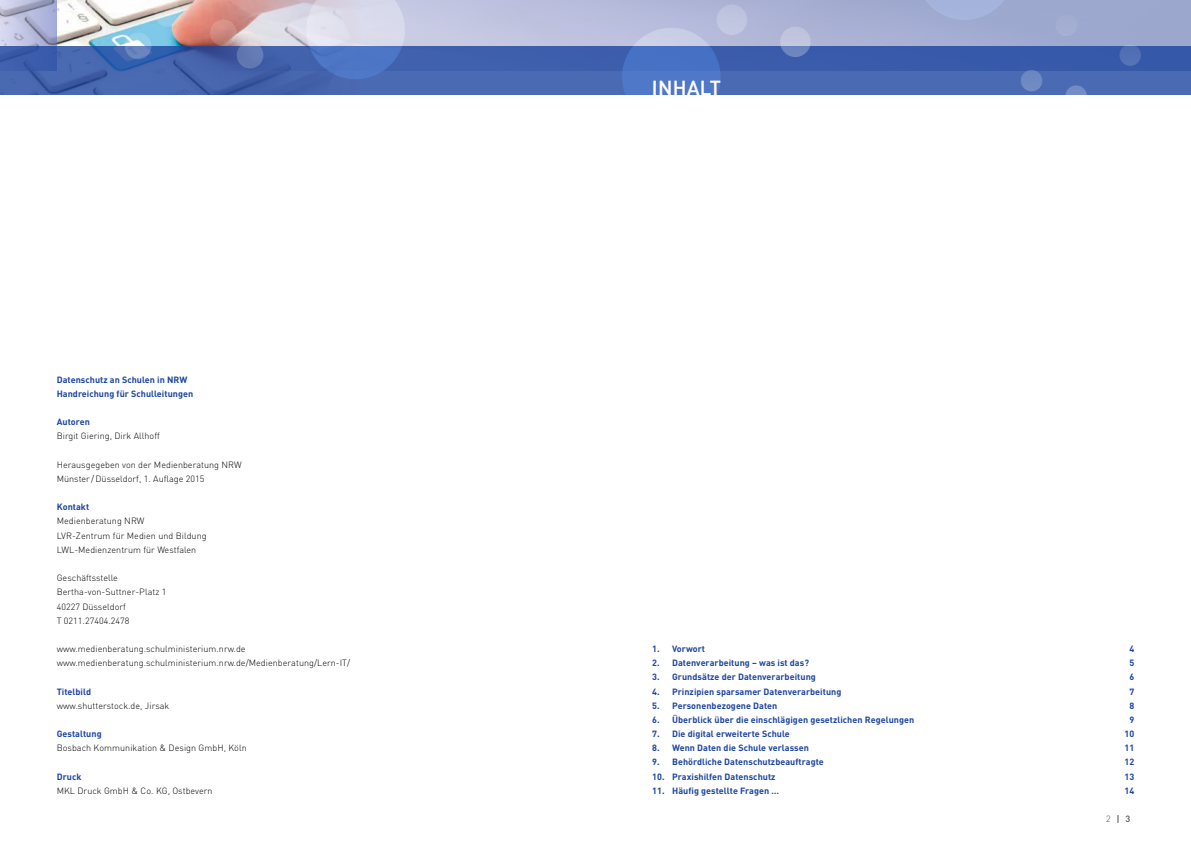
<style>
.page{position:relative;width:1191px;height:842px;background:#fff}
.page>*{position:absolute;margin:0;border:0;box-sizing:border-box;transform-origin:0 0}
.t1{font:500 20px "DIN";letter-spacing:.015em;color:#fff}
.t2{font:300 9px/14.2px "DIN";letter-spacing:.005em;color:#000}
.t3{font:700 9px/14.2px "DIN";letter-spacing:.005em;color:#1d45a0}
.t4{font:300 9px "DIN";color:#4d4d4c}
.t5{font:500 9px "DIN";color:#4d4d4c}
</style>
<div class="page">
<img style="left:411px;top:0;width:780px;height:47px">
<img style="left:57px;top:0;width:243px;height:47px">
<svg style="left:0;top:0;width:57px;height:47px;background:#afb4d3"></svg>
<svg style="left:0;top:47px;width:1191px;height:48px;background:#4162ad"></svg>
<svg style="left:780px;top:27px;width:30px;height:30px"></svg>
<div style="left:716px;top:5px;width:31px;height:30px;background:#c0c5e0;border-radius:50%"></div>
<svg style="left:210px;top:19px;width:27px;height:27px"></svg>
<svg style="left:237px;top:42px;width:26px;height:26px"></svg>
<svg style="left:155px;top:0;width:26px;height:27px"></svg>
<svg style="left:125px;top:33px;width:26px;height:26px"></svg>
<svg style="left:616px;top:22px;width:110px;height:73px;background:#708ccc"></svg>
<svg style="left:909px;top:0;width:110px;height:26px;background:#a1add4"></svg>
<svg style="left:441px;top:0;width:111px;height:3px"></svg>
<svg style="left:300px;top:0;width:111px;height:85px;background:#97a8d3"></svg>
<div style="left:1055px;top:15px;width:22px;height:21px;background:#a3aed2;border-radius:50%"></div>
<svg style="left:1065px;top:85px;width:21px;height:22px"></svg>
<svg style="left:1119px;top:44px;width:22px;height:22px"></svg>
<div style="left:1020px;top:70px;width:22px;height:21px;background:#6f88c2;border-radius:50%"></div>
<p class="t3" style="left:57px;top:372px;width:138px">Datenschutz an Schulen in NRW<br>Handreichung für Schulleitungen</p>
<p class="t3" style="left:57px;top:414px;width:35px">Autoren</p>
<p class="t2" style="left:57px;top:429px;width:105px">Birgit Giering, Dirk Allhoff</p>
<p class="t2" style="left:57px;top:457px;width:186px">Herausgegeben von der Medienberatung NRW<br>Münster /Düsseldorf, 1. Auflage 2015</p>
<p class="t3" style="left:57px;top:500px;width:34px">Kontakt</p>
<p class="t2" style="left:57px;top:514px;width:151px">Medienberatung NRW<br>LVR-Zentrum für Medien und Bildung<br>LWL-Medienzentrum für Westfalen</p>
<p class="t2" style="left:57px;top:571px;width:111px">Geschäftsstelle<br>Bertha-von-Suttner-Platz 1<br>40227 Düsseldorf<br>T 0211.27404.2478</p>
<p class="t2" style="left:57px;top:642px;width:295px">www.medienberatung.schulministerium.nrw.de www.medienberatung.schulministerium.nrw.de/Medienberatung/Lern-IT/</p>
<p class="t3" style="left:57px;top:684px;width:36px">Titelbild</p>
<p class="t2" style="left:57px;top:698px;width:114px">www.shutterstock.de, Jirsak</p>
<p class="t3" style="left:57px;top:726px;width:46px">Gestaltung</p>
<p class="t2" style="left:57px;top:741px;width:191px">Bosbach Kommunikation &amp; Design GmbH, Köln</p>
<p class="t3" style="left:57px;top:769px;width:26px">Druck</p>
<p class="t2" style="left:57px;top:783px;width:157px">MKL Druck GmbH &amp; Co. KG, Ostbevern</p>
<h1 class="t1" style="left:652px;top:75px;width:71px">INHALT</h1>
<p class="t3" style="left:652px;top:641px;width:54px">1. Vorwort</p>
<p class="t3" style="left:1129px;top:641px;width:6px">4</p>
<p class="t3" style="left:652px;top:655px;width:158px">2. Datenverarbeitung – was ist das?</p>
<p class="t3" style="left:1129px;top:655px;width:6px">5</p>
<p class="t3" style="left:652px;top:670px;width:165px">3. Grundsätze der Datenverarbeitung</p>
<p class="t3" style="left:1129px;top:670px;width:6px">6</p>
<p class="t3" style="left:652px;top:684px;width:191px">4. Prinzipien sparsamer Datenverarbeitung</p>
<p class="t3" style="left:1129px;top:684px;width:6px">7</p>
<p class="t3" style="left:652px;top:698px;width:127px">5. Personenbezogene Daten</p>
<p class="t3" style="left:1129px;top:698px;width:6px">8</p>
<p class="t3" style="left:652px;top:712px;width:263px">6. Überblick über die einschlägigen gesetzlichen Regelungen</p>
<p class="t3" style="left:1129px;top:712px;width:6px">9</p>
<p class="t3" style="left:652px;top:726px;width:139px">7. Die digital erweiterte Schule</p>
<p class="t3" style="left:1124px;top:726px;width:11px">10</p>
<p class="t3" style="left:652px;top:740px;width:158px">8. Wenn Daten die Schule verlassen</p>
<p class="t3" style="left:1124px;top:740px;width:11px">11</p>
<p class="t3" style="left:652px;top:755px;width:173px">9. Behördliche Datenschutzbeauftragte</p>
<p class="t3" style="left:1124px;top:755px;width:11px">12</p>
<p class="t3" style="left:652px;top:769px;width:125px">10. Praxishilfen Datenschutz</p>
<p class="t3" style="left:1124px;top:769px;width:11px">13</p>
<p class="t3" style="left:652px;top:783px;width:128px">11. Häufig gestellte Fragen …</p>
<p class="t3" style="left:1124px;top:783px;width:11px">14</p>
<p class="t4" style="left:1106px;top:813px;width:6px">2</p>
<p class="t5" style="left:1125px;top:813px;width:6px">3</p>
</div>
